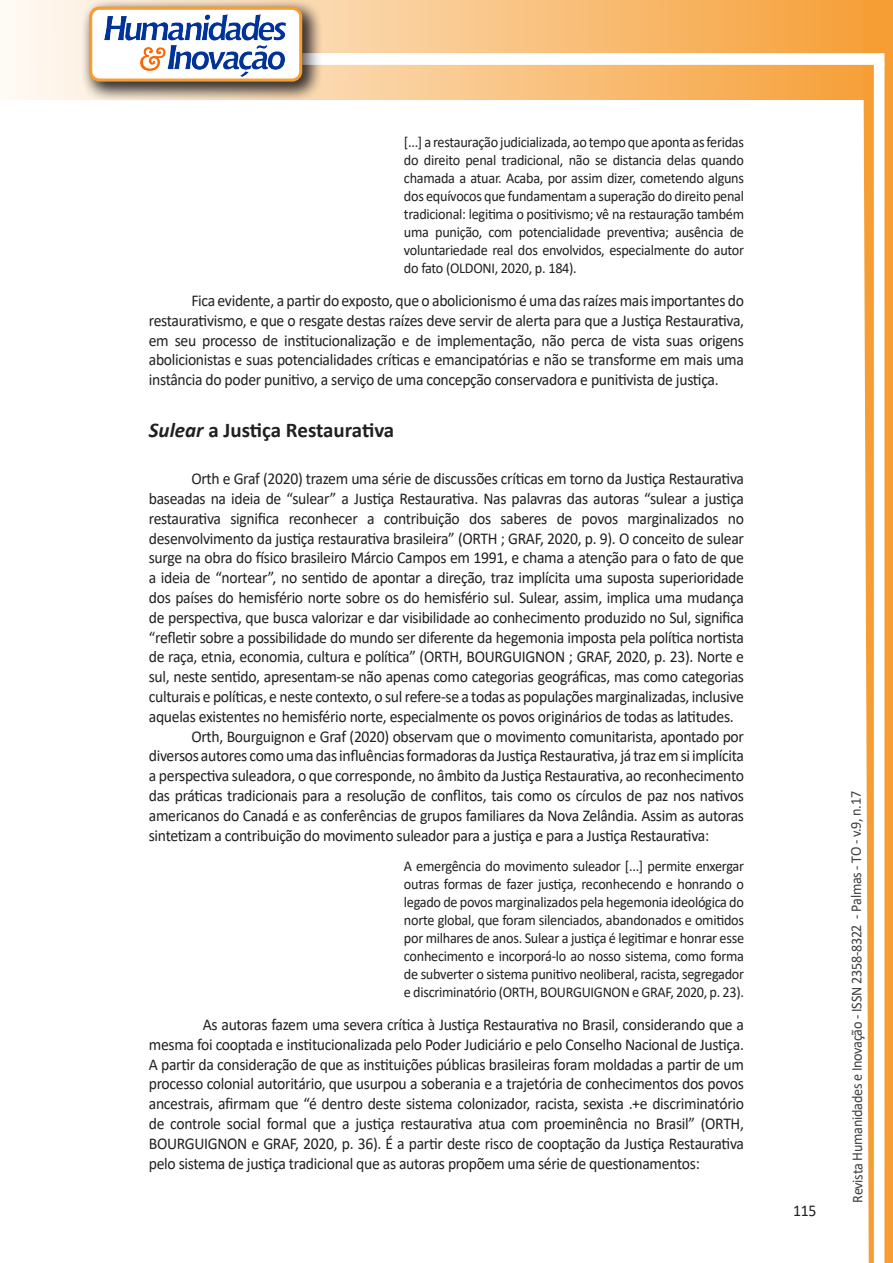
<style>
.page{position:relative;width:893px;height:1263px;background:#fff}
.page>*{position:absolute;margin:0;border:0;box-sizing:border-box;transform-origin:0 0}
.Titulo_2{font:700 21px "Calibri";letter-spacing:-.01em;color:#231f20}
.texto{font:16.5px/19.8px "Calibri";letter-spacing:-.02em;color:#231f20;text-align:justify;scale:.95 1}
.citacao{font:15px/18px "Calibri";letter-spacing:-.02em;color:#231f20;text-align:justify;scale:.95 1}
.t1{font:15px "Calibri";letter-spacing:-.025em;color:#3e3e3f;scale:.95 1}
.s1{font-style:italic}
</style>
<div class="page">
<svg style="left:5px;top:0;width:858px;height:100px;background:#f9c484"></svg>
<div style="left:302px;top:53px;width:582px;height:12px;background:#fff;border:2px solid #fff"></div>
<svg style="left:863px;top:0;width:30px;height:1263px"></svg>
<div style="left:81px;top:0;width:241px;height:102px;background:#231f20;opacity:.75"></div>
<div style="left:91px;top:8px;width:210px;height:72px;background:#fff;border-radius:9px"></div>
<img style="left:104px;top:14px;width:181px;height:62px">
<div style="left:89px;top:7px;width:213px;height:75px;border:3px solid #f69e34;border-radius:9px"></div>
<p class="citacao" style="left:404px;top:133px;width:360px">[...] a restauração judicializada, ao tempo que aponta as feridas do direito penal tradicional, não se distancia delas quando chamada a atuar. Acaba, por assim dizer, cometendo alguns dos equívocos que fundamentam a superação do direito penal tradicional: legitima o positivismo; vê na restauração também uma punição, com potencialidade preventiva; ausência de voluntariedade real dos envolvidos, especialmente do autor do fato (OLDONI, 2020, p. 184).</p>
<p class="texto" style="left:149px;top:290px;width:628px;text-indent:43px">Fica evidente, a partir do exposto, que o abolicionismo é uma das raízes mais importantes do restaurativismo, e que o resgate destas raízes deve servir de alerta para que a Justiça Restaurativa, em seu processo de institucionalização e de implementação, não perca de vista suas origens abolicionistas e suas potencialidades críticas e emancipatórias e não se transforme em mais uma instância do poder punitivo, a serviço de uma concepção conservadora e punitivista de justiça.</p>
<p class="Titulo_2" style="left:149px;top:415px;width:247px"><span class="s1">Sulear</span> a Justiça Restaurativa</p>
<p class="texto" style="left:149px;top:468px;width:628px;text-indent:43px">Orth e Graf (2020) trazem uma série de discussões críticas em torno da Justiça Restaurativa baseadas na ideia de “sulear” a Justiça Restaurativa. Nas palavras das autoras “sulear a justiça restaurativa significa reconhecer a contribuição dos saberes de povos marginalizados no desenvolvimento da justiça restaurativa brasileira” (ORTH ; GRAF, 2020, p. 9). O conceito de sulear surge na obra do físico brasileiro Márcio Campos em 1991, e chama a atenção para o fato de que a ideia de “nortear”, no sentido de apontar a direção, traz implícita uma suposta superioridade dos países do hemisfério norte sobre os do hemisfério sul. Sulear, assim, implica uma mudança de perspectiva, que busca valorizar e dar visibilidade ao conhecimento produzido no Sul, significa “refletir sobre a possibilidade do mundo ser diferente da hegemonia imposta pela política nortista de raça, etnia, economia, cultura e política” (ORTH, BOURGUIGNON ; GRAF, 2020, p. 23). Norte e sul, neste sentido, apresentam-se não apenas como categorias geográficas, mas como categorias culturais e políticas, e neste contexto, o sul refere-se a todas as populações marginalizadas, inclusive aquelas existentes no hemisfério norte, especialmente os povos originários de todas as latitudes.</p>
<p class="texto" style="left:149px;top:726px;width:628px;text-indent:43px">Orth, Bourguignon e Graf (2020) observam que o movimento comunitarista, apontado por diversos autores como uma das influências formadoras da Justiça Restaurativa, já traz em si implícita a perspectiva suleadora, o que corresponde, no âmbito da Justiça Restaurativa, ao reconhecimento das práticas tradicionais para a resolução de conflitos, tais como os círculos de paz nos nativos americanos do Canadá e as conferências de grupos familiares da Nova Zelândia. Assim as autoras sintetizam a contribuição do movimento suleador para a justiça e para a Justiça Restaurativa:</p>
<p class="citacao" style="left:404px;top:857px;width:360px">A emergência do movimento suleador [...] permite enxergar outras formas de fazer justiça, reconhecendo e honrando o legado de povos marginalizados pela hegemonia ideológica do norte global, que foram silenciados, abandonados e omitidos por milhares de anos. Sulear a justiça é legitimar e honrar esse conhecimento e incorporá-lo ao nosso sistema, como forma de subverter o sistema punitivo neoliberal, racista, segregador e discriminatório (ORTH, BOURGUIGNON e GRAF, 2020, p. 23).</p>
<p class="texto" style="left:149px;top:1014px;width:628px;text-indent:54px">As autoras fazem uma severa crítica à Justiça Restaurativa no Brasil, considerando que a mesma foi cooptada e institucionalizada pelo Poder Judiciário e pelo Conselho Nacional de Justiça.<br>A partir da consideração de que as instituições públicas brasileiras foram moldadas a partir de um processo colonial autoritário, que usurpou a soberania e a trajetória de conhecimentos dos povos ancestrais, afirmam que “é dentro deste sistema colonizador, racista, sexista .+e discriminatório de controle social formal que a justiça restaurativa atua com proeminência no Brasil” (ORTH, BOURGUIGNON e GRAF, 2020, p. 36). É a partir deste risco de cooptação da Justiça Restaurativa pelo sistema de justiça tradicional que as autoras propõem uma série de questionamentos:</p>
<p class="texto" style="left:793px;top:1200px;width:26px">115</p>
<p class="t1" style="left:846px;top:1203px;width:435px;rotate:-90deg">Revista Humanidades e Inovação - ISSN 2358-8322 - Palmas - TO - v.9, n.17</p>
</div>
